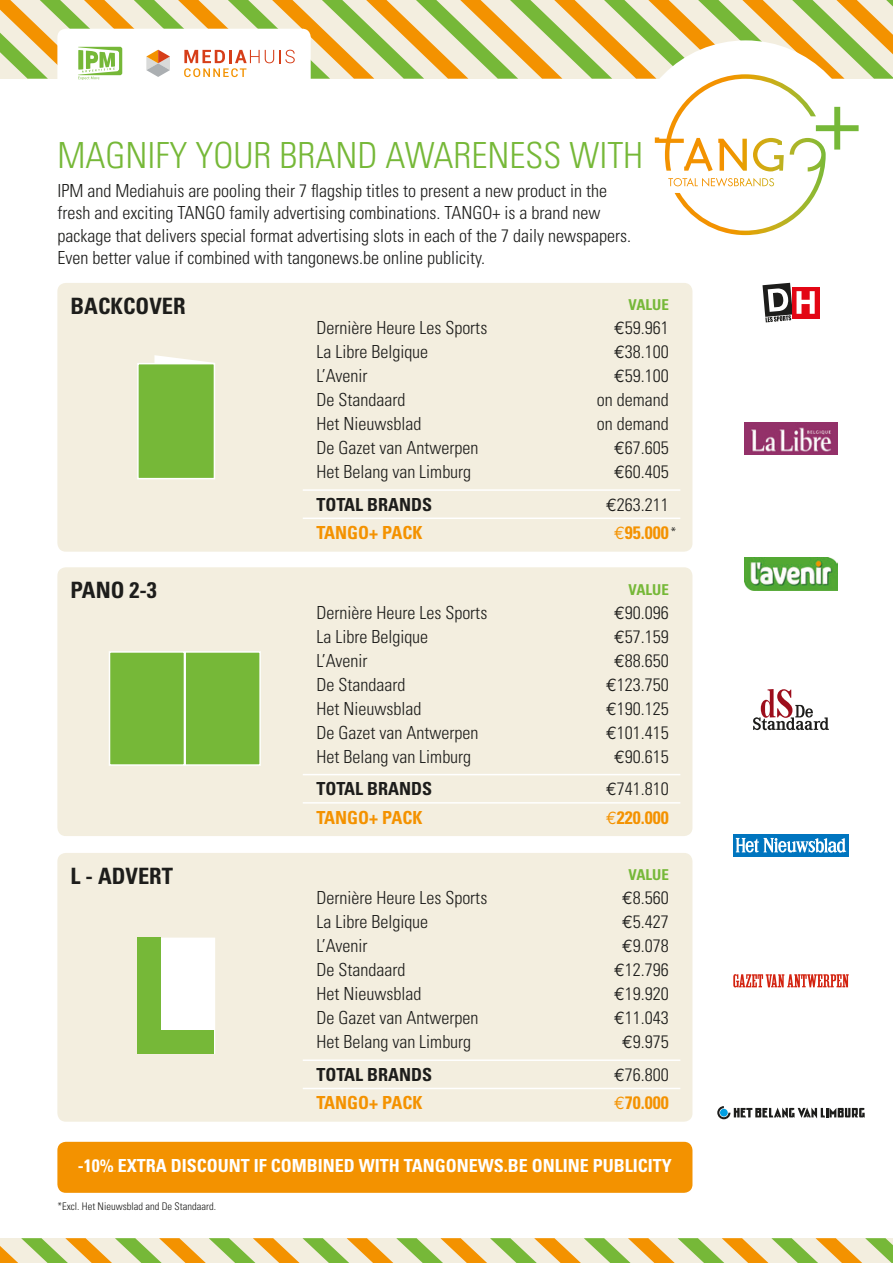
<style>
.page{position:relative;width:893px;height:1263px;background:#fff}
.page>*{position:absolute;margin:0;border:0;box-sizing:border-box;transform-origin:0 0}
.t1{font:300 condensed 36px "Univers";color:#76b838}
.t2{font:700 condensed 22.5px "Univers";color:#1d1d1b}
.t3{font:300 condensed 18px/22.5px "Univers";color:#1d1d1b}
.t4{font:700 condensed 18px "Univers";color:#fff}
.t5{font:700 condensed 18px "Univers";color:#f39200}
.t6{font:700 condensed 18px "Univers";color:#1d1d1b}
.t7{font:700 condensed 15px "Univers";color:#76b838}
.t8{font:300 condensed 13.5px "Univers";color:#1d1d1b}
.t9{font:300 condensed 10.5px "Univers";color:#1d1d1b}
.s1{font-family:"Euro Mono";font-weight:400;font-stretch:normal}
</style>
<div class="page">
<svg style="left:0;top:1238px;width:893px;height:25px"></svg>
<div style="left:57px;top:283px;width:635px;height:269px;background:#f3eedf;border-radius:9px"></div>
<div style="left:57px;top:567px;width:635px;height:269px;background:#f3eedf;border-radius:9px"></div>
<div style="left:57px;top:853px;width:635px;height:269px;background:#f3eedf;border-radius:9px"></div>
<div style="left:57px;top:1142px;width:635px;height:51px;background:#f39200;border-radius:9px"></div>
<svg style="left:0;top:0;width:893px;height:235px"></svg>
<svg style="left:154px;top:355px;width:60px;height:8px"></svg>
<div style="left:137px;top:363px;width:78px;height:116px;background:#76b838;border:2px solid #fff"></div>
<div style="left:109px;top:651px;width:76px;height:115px;background:#76b838;border:2px solid #fff"></div>
<div style="left:184px;top:651px;width:77px;height:115px;background:#76b838;border:2px solid #fff"></div>
<div style="left:137px;top:937px;width:78px;height:117px;background:#fff;border:2px solid #fff"></div>
<hr style="left:303px;top:489px;width:377px;height:2px;background:#fff">
<hr style="left:303px;top:774px;width:377px;height:1px;background:#fff">
<hr style="left:303px;top:1059px;width:377px;height:2px;background:#fff">
<hr style="left:303px;top:517px;width:377px;height:2px;background:#fff">
<hr style="left:303px;top:802px;width:377px;height:2px;background:#fff">
<hr style="left:303px;top:1088px;width:377px;height:1px;background:#fff">
<div style="left:137px;top:937px;width:24px;height:117px;background:#76b838"></div>
<div style="left:137px;top:1030px;width:77px;height:24px;background:#76b838"></div>
<div style="left:792px;top:287px;width:27px;height:31px;background:#e30614"></div>
<svg style="left:762px;top:283px;width:53px;height:39px"></svg>
<img style="left:745px;top:422px;width:92px;height:32px">
<img style="left:745px;top:557px;width:92px;height:34px">
<svg style="left:753px;top:689px;width:76px;height:41px"></svg>
<div style="left:733px;top:834px;width:116px;height:22px;background:#0075bf"></div>
<svg style="left:736px;top:838px;width:110px;height:15px"></svg>
<svg style="left:733px;top:974px;width:116px;height:14px"></svg>
<svg style="left:717px;top:1106px;width:148px;height:13px"></svg>
<div style="left:720px;top:1109px;width:8px;height:7px;background:#009fe3;border-radius:50%"></div>
<p class="t1" style="left:57px;top:134px;width:587px">MAGNIFY YOUR BRAND AWARENESS WITH</p>
<p class="t3" style="left:57px;top:179px;width:575px">IPM and Mediahuis are pooling their 7 flagship titles to present a new product in the fresh and exciting TANGO family advertising combinations. TANGO+ is a brand new package that delivers special format advertising slots in each of the 7 daily newspapers.<br>Even better value if combined with tangonews.be online publicity.</p>
<p class="t2" style="left:71px;top:292px;width:117px">BACKCOVER</p>
<p class="t7" style="left:629px;top:296px;width:42px">VALUE</p>
<p class="t3" style="left:316px;top:317px;width:172px">Dernière Heure Les Sports</p>
<p class="t3" style="left:614px;top:317px;width:56px"><span class="s1">E</span>59.961</p>
<p class="t3" style="left:316px;top:341px;width:113px">La Libre Belgique</p>
<p class="t3" style="left:614px;top:341px;width:56px"><span class="s1">E</span>38.100</p>
<p class="t3" style="left:316px;top:365px;width:53px">L’Avenir</p>
<p class="t3" style="left:614px;top:365px;width:56px"><span class="s1">E</span>59.100</p>
<p class="t3" style="left:316px;top:389px;width:90px">De Standaard</p>
<p class="t3" style="left:597px;top:389px;width:73px">on demand</p>
<p class="t3" style="left:316px;top:413px;width:106px">Het Nieuwsblad</p>
<p class="t3" style="left:597px;top:413px;width:73px">on demand</p>
<p class="t3" style="left:316px;top:437px;width:163px">De Gazet van Antwerpen</p>
<p class="t3" style="left:614px;top:437px;width:56px"><span class="s1">E</span>67.605</p>
<p class="t3" style="left:316px;top:461px;width:156px">Het Belang van Limburg</p>
<p class="t3" style="left:614px;top:461px;width:56px"><span class="s1">E</span>60.405</p>
<p class="t6" style="left:316px;top:493px;width:117px">TOTAL BRANDS</p>
<p class="t3" style="left:606px;top:493px;width:64px"><span class="s1">E</span>263.211</p>
<p class="t5" style="left:316px;top:522px;width:108px">TANGO+ PACK</p>
<p class="t5" style="left:614px;top:522px;width:56px"><span class="s1">E</span>95.000</p>
<p class="t8" style="left:670px;top:524px;width:7px">*</p>
<p class="t2" style="left:71px;top:576px;width:88px">PANO 2-3</p>
<p class="t7" style="left:629px;top:580px;width:42px">VALUE</p>
<p class="t3" style="left:316px;top:601px;width:172px">Dernière Heure Les Sports</p>
<p class="t3" style="left:614px;top:601px;width:56px"><span class="s1">E</span>90.096</p>
<p class="t3" style="left:316px;top:625px;width:113px">La Libre Belgique</p>
<p class="t3" style="left:614px;top:625px;width:56px"><span class="s1">E</span>57.159</p>
<p class="t3" style="left:316px;top:649px;width:53px">L’Avenir</p>
<p class="t3" style="left:614px;top:649px;width:56px"><span class="s1">E</span>88.650</p>
<p class="t3" style="left:316px;top:673px;width:90px">De Standaard</p>
<p class="t3" style="left:606px;top:673px;width:64px"><span class="s1">E</span>123.750</p>
<p class="t3" style="left:316px;top:697px;width:106px">Het Nieuwsblad</p>
<p class="t3" style="left:606px;top:697px;width:64px"><span class="s1">E</span>190.125</p>
<p class="t3" style="left:316px;top:721px;width:163px">De Gazet van Antwerpen</p>
<p class="t3" style="left:606px;top:721px;width:64px"><span class="s1">E</span>101.415</p>
<p class="t3" style="left:316px;top:745px;width:156px">Het Belang van Limburg</p>
<p class="t3" style="left:614px;top:745px;width:56px"><span class="s1">E</span>90.615</p>
<p class="t6" style="left:316px;top:778px;width:117px">TOTAL BRANDS</p>
<p class="t3" style="left:606px;top:777px;width:64px"><span class="s1">E</span>741.810</p>
<p class="t5" style="left:316px;top:806px;width:108px">TANGO+ PACK</p>
<p class="t5" style="left:606px;top:806px;width:64px"><span class="s1">E</span>220.000</p>
<p class="t2" style="left:71px;top:862px;width:104px">L - ADVERT</p>
<p class="t7" style="left:629px;top:866px;width:42px">VALUE</p>
<p class="t3" style="left:316px;top:887px;width:172px">Dernière Heure Les Sports</p>
<p class="t3" style="left:622px;top:887px;width:48px"><span class="s1">E</span>8.560</p>
<p class="t3" style="left:316px;top:911px;width:113px">La Libre Belgique</p>
<p class="t3" style="left:622px;top:911px;width:48px"><span class="s1">E</span>5.427</p>
<p class="t3" style="left:316px;top:935px;width:53px">L’Avenir</p>
<p class="t3" style="left:622px;top:935px;width:48px"><span class="s1">E</span>9.078</p>
<p class="t3" style="left:316px;top:959px;width:90px">De Standaard</p>
<p class="t3" style="left:614px;top:959px;width:56px"><span class="s1">E</span>12.796</p>
<p class="t3" style="left:316px;top:983px;width:106px">Het Nieuwsblad</p>
<p class="t3" style="left:614px;top:983px;width:56px"><span class="s1">E</span>19.920</p>
<p class="t3" style="left:316px;top:1007px;width:163px">De Gazet van Antwerpen</p>
<p class="t3" style="left:614px;top:1007px;width:56px"><span class="s1">E</span>11.043</p>
<p class="t3" style="left:316px;top:1031px;width:156px">Het Belang van Limburg</p>
<p class="t3" style="left:622px;top:1031px;width:48px"><span class="s1">E</span>9.975</p>
<p class="t6" style="left:316px;top:1063px;width:117px">TOTAL BRANDS</p>
<p class="t3" style="left:614px;top:1063px;width:56px"><span class="s1">E</span>76.800</p>
<p class="t5" style="left:316px;top:1092px;width:108px">TANGO+ PACK</p>
<p class="t5" style="left:614px;top:1092px;width:56px"><span class="s1">E</span>70.000</p>
<p class="t4" style="left:78px;top:1154px;width:595px">-10% EXTRA DISCOUNT IF COMBINED WITH TANGONEWS.BE ONLINE PUBLICITY</p>
<p class="t9" style="left:57px;top:1200px;width:160px">*Excl. Het Nieuwsblad and De Standaard.</p>
</div>
